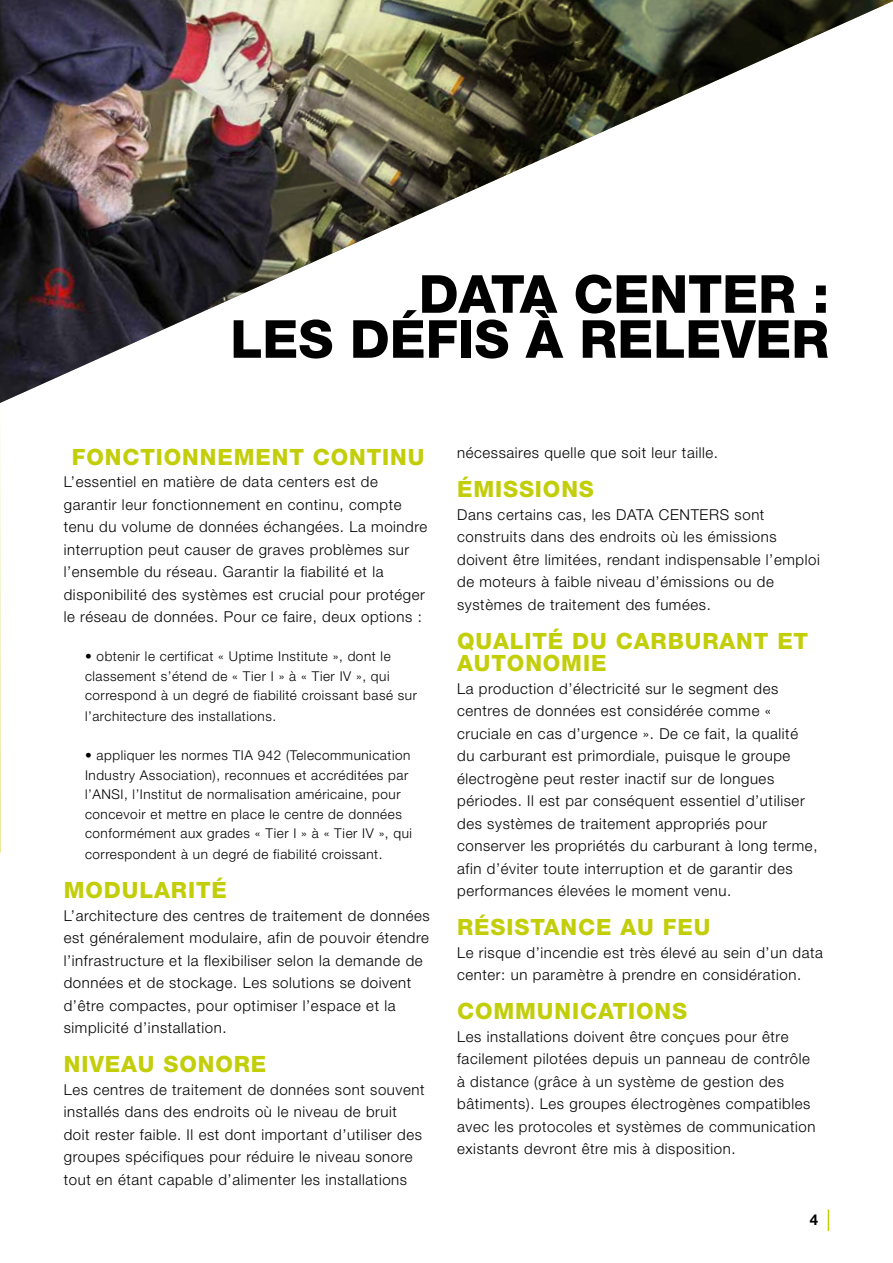
<style>
.page{position:relative;width:893px;height:1263px;background:#fff}
.page>*{position:absolute;margin:0;border:0;box-sizing:border-box;transform-origin:0 0}
.t1{font:800 52.5px/45px "Helvetica Neue";color:#000;text-align:right}
.t2{font:800 22.5px/22.5px "Helvetica Neue";letter-spacing:.04em;color:#c3ce0a}
.t3{font:300 15px/22.5px "Helvetica Neue LT Pro";letter-spacing:.04em;color:#000}
.t4{font:700 15px "Helvetica Neue LT Pro";color:#000}
.t5{font:300 13.5px/19.5px "Helvetica Neue LT Pro";letter-spacing:.04em;color:#000}
</style>
<div class="page">
<img style="left:1px;top:0;width:892px;height:403px">
<hr style="left:0;top:379px;width:1px;height:474px;background:#c3ce0a">
<svg style="left:0;top:0;width:1px;height:809px"></svg>
<svg style="left:828px;top:1209px;width:1px;height:22px"></svg>
<h1 class="t1" style="left:230px;top:271px;width:600px">DATA CENTER :<br>LES DÉFIS À RELEVER</h1>
<h2 class="t2" style="left:72px;top:445px;width:354px">FONCTIONNEMENT CONTINU</h2>
<p class="t3" style="left:64px;top:470px;width:365px">L’essentiel en matière de data centers est de garantir leur fonctionnement en continu, compte tenu du volume de données échangées. La moindre interruption peut causer de graves problèmes sur l’ensemble du réseau. Garantir la fiabilité et la disponibilité des systèmes est crucial pour protéger le réseau de données. Pour ce faire, deux options :</p>
<p class="t5" style="left:85px;top:646px;width:333px">• obtenir le certificat « Uptime Institute », dont le classement s’étend de « Tier I » à « Tier IV », qui correspond à un degré de fiabilité croissant basé sur</p>
<p class="t5" style="left:85px;top:706px;width:193px">l’architecture des installations.</p>
<p class="t5" style="left:85px;top:745px;width:329px">• appliquer les normes TIA 942 (Telecommunication Industry Association), reconnues et accréditées par l’ANSI, l’Institut de normalisation américaine, pour concevoir et mettre en place le centre de données conformément aux grades « Tier I » à « Tier IV », qui</p>
<p class="t5" style="left:85px;top:844px;width:299px">correspondent à un degré de fiabilité croissant.</p>
<h2 class="t2" style="left:64px;top:879px;width:165px">MODULARITÉ</h2>
<p class="t3" style="left:64px;top:904px;width:367px">L’architecture des centres de traitement de données est généralement modulaire, afin de pouvoir étendre l’infrastructure et la flexibiliser selon la demande de données et de stockage. Les solutions se doivent d’être compactes, pour optimiser l’espace et la simplicité d’installation.</p>
<h2 class="t2" style="left:64px;top:1053px;width:204px">NIVEAU SONORE</h2>
<p class="t3" style="left:64px;top:1078px;width:362px">Les centres de traitement de données sont souvent installés dans des endroits où le niveau de bruit doit rester faible. Il est dont important d’utiliser des groupes spécifiques pour réduire le niveau sonore tout en étant capable d’alimenter les installations</p>
<p class="t3" style="left:457px;top:441px;width:262px">nécessaires quelle que soit leur taille.</p>
<h2 class="t2" style="left:457px;top:478px;width:138px">ÉMISSIONS</h2>
<p class="t3" style="left:457px;top:503px;width:364px">Dans certains cas, les DATA CENTERS sont construits dans des endroits où les émissions doivent être limitées, rendant indispensable l’emploi de moteurs à faible niveau d’émissions ou de systèmes de traitement des fumées.</p>
<h2 class="t2" style="left:457px;top:629px;width:353px">QUALITÉ DU CARBURANT ET<br>AUTONOMIE</h2>
<p class="t3" style="left:457px;top:677px;width:362px">La production d’électricité sur le segment des centres de données est considérée comme « cruciale en cas d’urgence ». De ce fait, la qualité du carburant est primordiale, puisque le groupe électrogène peut rester inactif sur de longues périodes. Il est par conséquent essentiel d’utiliser des systèmes de traitement appropriés pour conserver les propriétés du carburant à long terme, afin d’éviter toute interruption et de garantir des performances élevées le moment venu.</p>
<h2 class="t2" style="left:457px;top:916px;width:255px">RÉSISTANCE AU FEU</h2>
<p class="t3" style="left:457px;top:941px;width:367px">Le risque d’incendie est très élevé au sein d’un data center: un paramètre à prendre en considération.</p>
<h2 class="t2" style="left:457px;top:1000px;width:232px">COMMUNICATIONS</h2>
<p class="t3" style="left:457px;top:1025px;width:360px">Les installations doivent être conçues pour être facilement pilotées depuis un panneau de contrôle à distance (grâce à un système de gestion des bâtiments). Les groupes électrogènes compatibles avec les protocoles et systèmes de communication existants devront être mis à disposition.</p>
<p class="t4" style="left:810px;top:1210px;width:10px">4</p>
</div>
